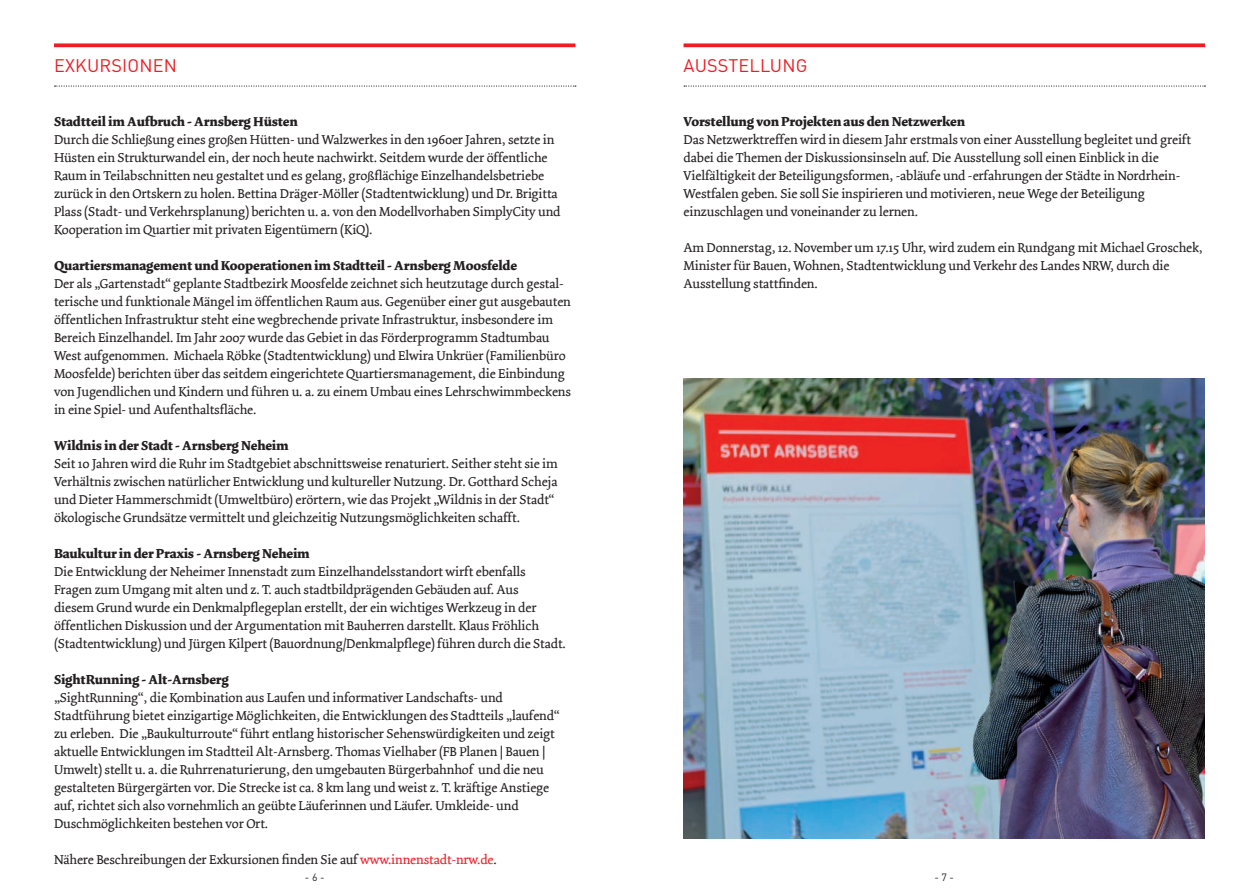
<style>
.page{position:relative;width:1259px;height:893px;background:#fff}
.page>*{position:absolute;margin:0;border:0;box-sizing:border-box;transform-origin:0 0}
.t1{font:18px "DINOT";letter-spacing:.01em;color:#ee1d23}
.t2{font:13.5px/18px "Dolly";letter-spacing:-.01em;color:#231f20}
.t3{font:10.5px "DINOT";color:#231f20}
.s1{font-weight:700}
.s2{color:#ee1d23}
</style>
<div class="page">
<svg style="left:54px;top:43px;width:521px;height:4px;background:#ef363c"></svg>
<svg style="left:55px;top:85px;width:521px;height:2px"></svg>
<svg style="left:683px;top:43px;width:522px;height:4px;background:#ef363c"></svg>
<svg style="left:684px;top:85px;width:521px;height:2px"></svg>
<img style="left:683px;top:378px;width:522px;height:461px">
<p class="t1" style="left:54px;top:53px;width:124px">EXKURSIONEN</p>
<p class="t2" style="left:54px;top:113px;width:508px"><span class="s1">Stadtteil im Aufbruch - Arnsberg Hüsten<br></span>Durch die Schließung eines großen Hütten- und Walzwerkes in den 1960er Jahren, setzte in Hüsten ein Strukturwandel ein, der noch heute nachwirkt. Seitdem wurde der öffentliche Raum in Teilabschnitten neu gestaltet und es gelang, großflächige Einzelhandelsbetriebe zurück in den Ortskern zu holen. Bettina Dräger-Möller (Stadtentwicklung) und Dr. Brigitta Plass (Stadt- und Verkehrsplanung) berichten u. a. von den Modellvorhaben SimplyCity und Kooperation im Quartier mit privaten Eigentümern (KiQ).</p>
<p class="t2" style="left:54px;top:257px;width:518px"><span class="s1">Quartiersmanagement und Kooperationen im Stadtteil - Arnsberg Moosfelde<br></span>Der als „Gartenstadt“ geplante Stadtbezirk Moosfelde zeichnet sich heutzutage durch gestal&shy;terische und funktionale Mängel im öffentlichen Raum aus. Gegenüber einer gut ausgebauten öffentlichen Infrastruktur steht eine wegbrechende private Infrastruktur, insbesondere im Bereich Einzelhandel. Im Jahr 2007 wurde das Gebiet in das Förderprogramm Stadtumbau West aufgenommen. Michaela Röbke (Stadtentwicklung) und Elwira Unkrüer (Familienbüro Moosfelde) berichten über das seitdem eingerichtete Quartiersmanagement, die Einbindung von Jugendlichen und Kindern und führen u. a. zu einem Umbau eines Lehrschwimmbeckens in eine Spiel- und Aufenthaltsfläche.</p>
<p class="t2" style="left:54px;top:437px;width:505px"><span class="s1">Wildnis in der Stadt - Arnsberg Neheim<br></span>Seit 10 Jahren wird die Ruhr im Stadtgebiet abschnittsweise renaturiert. Seither steht sie im Verhältnis zwischen natürlicher Entwicklung und kultureller Nutzung. Dr. Gotthard Scheja und Dieter Hammerschmidt (Umweltbüro) erörtern, wie das Projekt „Wildnis in der Stadt“ ökologische Grundsätze vermittelt und gleichzeitig Nutzungsmöglichkeiten schafft.</p>
<p class="t2" style="left:54px;top:545px;width:513px"><span class="s1">Baukultur in der Praxis - Arnsberg Neheim<br></span>Die Entwicklung der Neheimer Innenstadt zum Einzelhandelsstandort wirft ebenfalls Fragen zum Umgang mit alten und z. T. auch stadtbildprägenden Gebäuden auf. Aus<br>diesem Grund wurde ein Denkmalpflegeplan erstellt, der ein wichtiges Werkzeug in der öffentlichen Diskussion und der Argumentation mit Bauherren darstellt. Klaus Fröhlich (Stadtentwicklung) und Jürgen Kilpert (Bauordnung/Denkmalpflege) führen durch die Stadt.</p>
<p class="t2" style="left:54px;top:671px;width:507px"><span class="s1">SightRunning - Alt-Arnsberg<br></span>„SightRunning“, die Kombination aus Laufen und informativer Landschafts- und Stadtführung bietet einzigartige Möglichkeiten, die Entwicklungen des Stadtteils „laufend“ zu erleben. Die „Baukulturroute“ führt entlang historischer Sehenswürdigkeiten und zeigt aktuelle Entwicklungen im Stadtteil Alt-Arnsberg. Thomas Vielhaber (FB Planen | Bauen | Umwelt) stellt u. a. die Ruhrrenaturierung, den umgebauten Bürgerbahnhof und die neu gestalteten Bürgergärten vor. Die Strecke ist ca. 8 km lang und weist z. T. kräftige Anstiege auf, richtet sich also vornehmlich an geübte Läuferinnen und Läufer. Umkleide- und Duschmöglichkeiten bestehen vor Ort.</p>
<p class="t2" style="left:54px;top:851px;width:444px">Nähere Beschreibungen der Exkursionen finden Sie auf <span class="s2">www.innenstadt-nrw.de</span>.</p>
<p class="t1" style="left:683px;top:53px;width:125px">AUSSTELLUNG</p>
<p class="t2" style="left:683px;top:113px;width:509px"><span class="s1">Vorstellung von Projekten aus den Netzwerken<br></span>Das Netzwerktreffen wird in diesem Jahr erstmals von einer Ausstellung begleitet und greift dabei die Themen der Diskussionsinseln auf. Die Ausstellung soll einen Einblick in die Vielfältigkeit der Beteiligungsformen, -abläufe und -erfahrungen der Städte in Nordrhein-Westfalen geben. Sie soll Sie inspirieren und motivieren, neue Wege der Beteiligung einzuschlagen und voneinander zu lernen.</p>
<p class="t2" style="left:683px;top:239px;width:521px">Am Donnerstag, 12. November um 17.15 Uhr, wird zudem ein Rundgang mit Michael Groschek,<br>Minister für Bauen, Wohnen, Stadtentwicklung und Verkehr des Landes NRW, durch die<br>Ausstellung stattfinden.</p>
<p class="t3" style="left:305px;top:870px;width:21px">- 6 -</p>
<p class="t3" style="left:934px;top:870px;width:21px">- 7 -</p>
</div>
